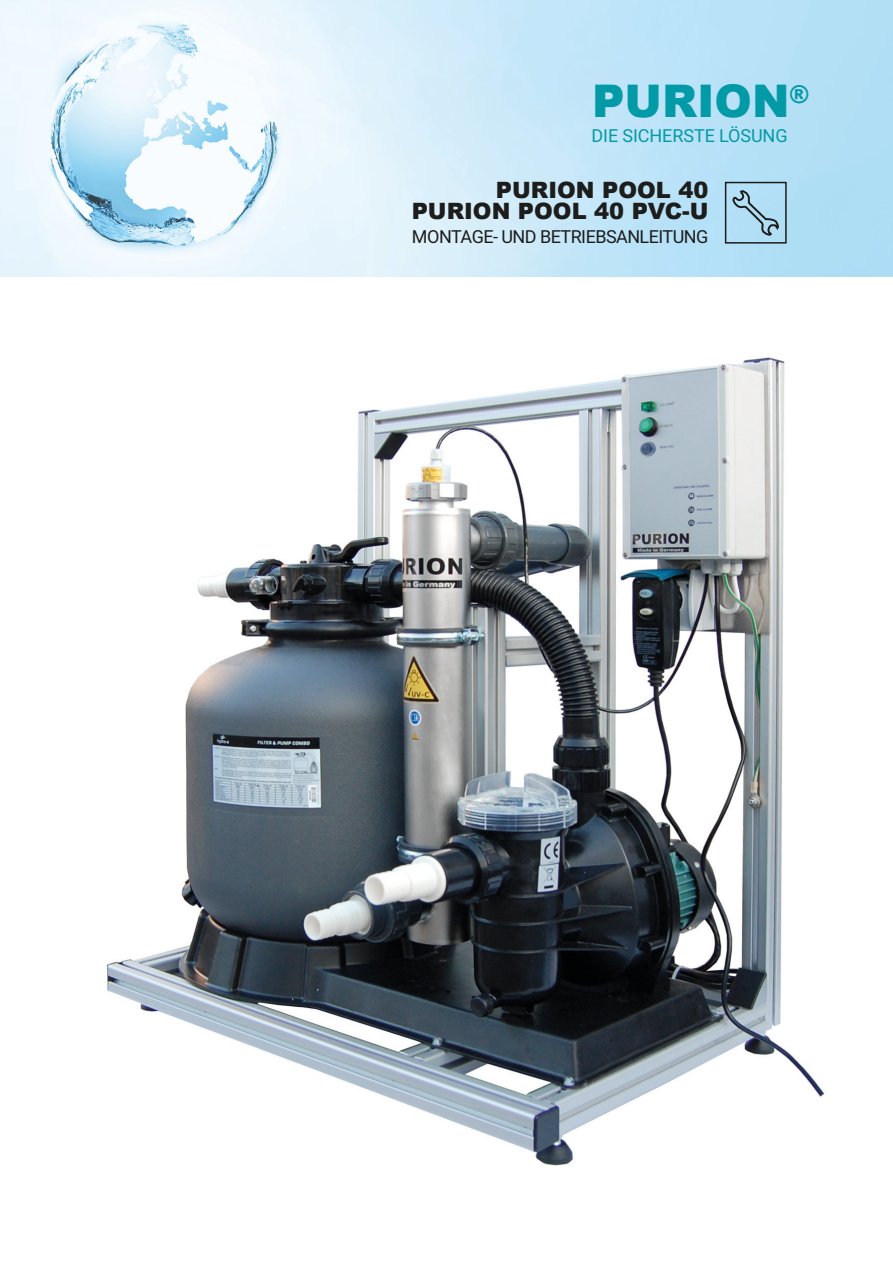
<style>
.page{position:relative;width:893px;height:1263px;background:#fff}
.page>*{position:absolute;margin:0;border:0;box-sizing:border-box;transform-origin:0 0}
.t1{font:900 45px "Arial";color:#039aa7}
.t2{font:900 22.5px "Arial";color:#1d1d1b}
.t3{font:18px "Roboto";letter-spacing:-.03em;color:#1d1d1b}
.t4{font:18px "Roboto";letter-spacing:-.005em;color:#039aa7}
</style>
<div class="page">
<img style="left:0;top:0;width:893px;height:276px">
<svg style="left:731px;top:188px;width:49px;height:58px;background:#a1c9dd"></svg>
<div style="left:725px;top:182px;width:62px;height:62px;border:2px solid #1d1d1b"></div>
<img style="left:106px;top:357px;width:719px;height:809px">
<p class="t1" style="left:592px;top:69px;width:219px">PURION<sup>®</sup></p>
<p class="t4" style="left:591px;top:123px;width:198px">DIE SICHERSTE LÖSUNG</p>
<p class="t2" style="left:496px;top:173px;width:214px">PURION POOL 40</p>
<p class="t2" style="left:412px;top:194px;width:298px">PURION POOL 40 PVC-U</p>
<p class="t3" style="left:412px;top:224px;width:298px">MONTAGE- UND BETRIEBSANLEITUNG</p>
</div>
